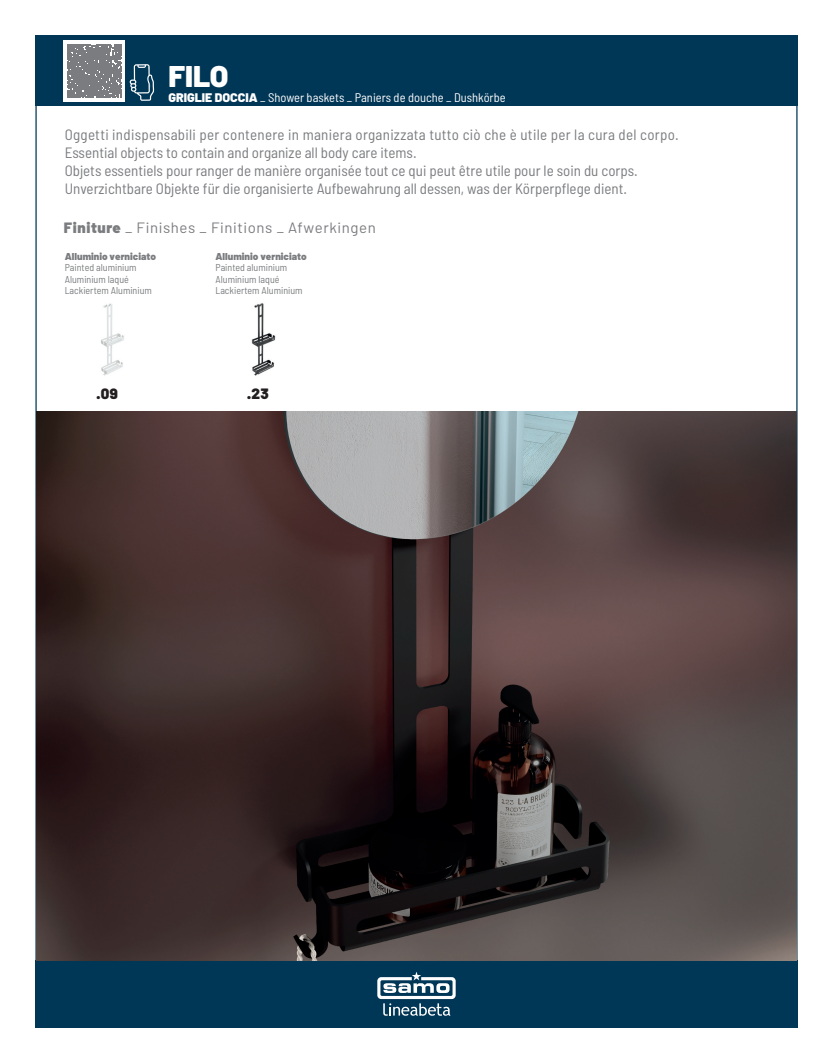
<style>
.page{position:relative;width:833px;height:1063px;background:#fff}
.page>*{position:absolute;margin:0;border:0;box-sizing:border-box;transform-origin:0 0}
.t1{font:900 30px "Barlow";color:#fff}
.t2{font:semi-condensed 15px/18px "Barlow";color:#7a7c7f}
.t3{font:15px "Barlow";letter-spacing:.04em;color:#7a7c7f}
.t4{font:900 15px "Barlow";color:#231f20}
.t5{font:semi-condensed 12.5px "Barlow";color:#fff}
.t6{font:semi-condensed 10px/11.2px "Barlow";color:#7a7c7f}
.t7{font:900 10px "Barlow";color:#7a7c7f}
.s1{font-weight:900;font-stretch:normal}
.s2{font-weight:900}
</style>
<div class="page">
<div style="left:35px;top:960px;width:762px;height:68px;background:#003656"></div>
<svg style="left:377px;top:972px;width:79px;height:44px"></svg>
<img style="left:37px;top:412px;width:759px;height:548px">
<div style="left:35px;top:35px;width:762px;height:71px;background:#003656"></div>
<div style="left:63px;top:40px;width:62px;height:62px;background:#fff"></div>
<div style="left:68px;top:44px;width:53px;height:54px;background:#7a7c7f"></div>
<svg style="left:129px;top:64px;width:25px;height:37px"></svg>
<img style="left:101px;top:303px;width:23px;height:73px">
<img style="left:251px;top:303px;width:25px;height:73px">
<h1 class="t1" style="left:168px;top:57px;width:62px">FILO</h1>
<p class="t5" style="left:168px;top:89px;width:338px"><span class="s1">GRIGLIE DOCCIA</span> _ Shower baskets _ Paniers de douche _ Dushkörbe</p>
<p class="t2" style="left:65px;top:126px;width:615px">Oggetti indispensabili per contenere in maniera organizzata tutto ciò che è utile per la cura del corpo.<br>Essential objects to contain and organize all body care items.<br>Objets essentiels pour ranger de manière organisée tout ce qui peut être utile pour le soin du corps.<br>Unverzichtbare Objekte für die organisierte Aufbewahrung all dessen, was der Körperpflege dient.</p>
<p class="t3" style="left:64px;top:218px;width:313px"><span class="s2">Finiture</span> _ Finishes _ Finitions _ Afwerkingen</p>
<p class="t7" style="left:65px;top:250px;width:93px">Alluminio verniciato</p>
<p class="t6" style="left:65px;top:262px;width:89px">Painted aluminium<br>Aluminium laqué<br>Lackiertem Aluminium</p>
<p class="t7" style="left:215px;top:250px;width:93px">Alluminio verniciato</p>
<p class="t6" style="left:215px;top:262px;width:89px">Painted aluminium<br>Aluminium laqué<br>Lackiertem Aluminium</p>
<p class="t4" style="left:96px;top:384px;width:23px">.09</p>
<p class="t4" style="left:247px;top:384px;width:23px">.23</p>
</div>
